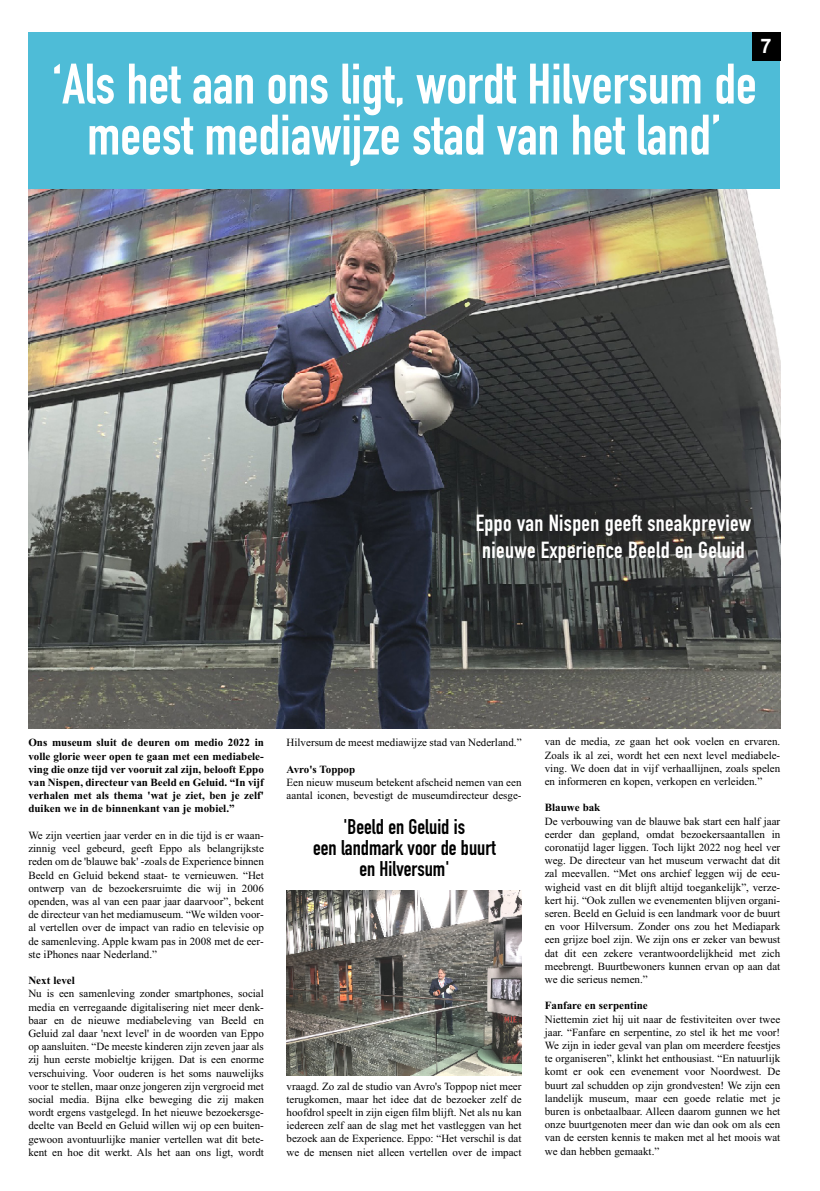
<style>
.page{position:relative;width:820px;height:1191px;background:#fff}
.page>*{position:absolute;margin:0;border:0;box-sizing:border-box;transform-origin:0 0}
.t1{font:56px/51px "DIN Engschrift Std";color:#fff;text-align:center}
.t2{font:23px/27.6px "DIN Engschrift Std";letter-spacing:.015em;color:#fff}
.t3{font:21px/21px "DIN Engschrift Std";color:#000;text-align:center}
.t4{font:700 20px "Arial";color:#fff}
.t5{font:11px/13.2px "Times New Roman";color:#000;text-align:justify}
.t6{font:700 11px/13.2px "Times New Roman";color:#000;text-align:justify}
</style>
<div class="page">
<div style="left:28px;top:33px;width:752px;height:159px;background:#4ebcd7"></div>
<div style="left:751px;top:33px;width:29px;height:28px;background:#000"></div>
<img style="left:28px;top:189px;width:752px;height:539px">
<img style="left:286px;top:890px;width:235px;height:186px">
<h3 class="t4" style="left:760px;top:35px;width:13px">97</h3>
<h1 class="t1" style="left:52px;top:59px;width:706px">‘Als het aan ons ligt, wordt Hilversum de meest mediawijze stad van het land’</h1>
<h2 class="t2" style="left:475px;top:509px;width:277px">Eppo van Nispen geeft sneakpreview nieuwe Experience Beeld en Geluid</h2>
<p class="t6" style="left:28px;top:736px;width:237px">Ons museum sluit de deuren om medio 2022 in volle glorie weer open te gaan met een mediabele&shy;ving die onze tijd ver vooruit zal zijn, belooft Eppo van Nispen, directeur van Beeld en Geluid. “In vijf verhalen met als thema 'wat je ziet, ben je zelf' duiken we in de binnenkant van je mobiel.”</p>
<p class="t5" style="left:28px;top:828px;width:237px">We zijn veertien jaar verder en in die tijd is er waan&shy;zinnig veel gebeurd, geeft Eppo als belangrijkste reden om de 'blauwe bak' -zoals de Experience binnen Beeld en Geluid bekend staat- te vernieuwen. “Het ontwerp van de bezoekersruimte die wij in 2006 openden, was al van een paar jaar daarvoor”, bekent de directeur van het mediamuseum. “We wilden voor&shy;al vertellen over de impact van radio en televisie op de samenleving. Apple kwam pas in 2008 met de eer&shy;ste iPhones naar Nederland.”</p>
<p class="t6" style="left:28px;top:973px;width:48px">Next level</p>
<p class="t5" style="left:28px;top:987px;width:237px">Nu is een samenleving zonder smartphones, social media en verregaande digitalisering niet meer denk&shy;baar en de nieuwe mediabeleving van Beeld en Geluid zal daar 'next level' in de woorden van Eppo op aansluiten. “De meeste kinderen zijn zeven jaar als zij hun eerste mobieltje krijgen. Dat is een enorme verschuiving. Voor ouderen is het soms nauwelijks voor te stellen, maar onze jongeren zijn vergroeid met social media. Bijna elke beweging die zij maken wordt ergens vastgelegd. In het nieuwe bezoekersge&shy;deelte van Beeld en Geluid willen wij op een buiten&shy;gewoon avontuurlijke manier vertellen wat dit bete&shy;kent en hoe dit werkt. Als het aan ons ligt, wordt</p>
<p class="t5" style="left:286px;top:736px;width:236px">Hilversum de meest mediawijze stad van Nederland.”</p>
<p class="t6" style="left:286px;top:762px;width:70px">Avro's Toppop</p>
<p class="t5" style="left:286px;top:775px;width:236px">Een nieuw museum betekent afscheid nemen van een aantal iconen, bevestigt de museumdirecteur desge-</p>
<h3 class="t3" style="left:313px;top:816px;width:184px">'Beeld en Geluid is<br>een landmark voor de buurt en Hilversum'</h3>
<p class="t5" style="left:286px;top:1079px;width:236px">vraagd. Zo zal de studio van Avro's Toppop niet meer terugkomen, maar het idee dat de bezoeker zelf de hoofdrol speelt in zijn eigen film blijft. Net als nu kan iedereen zelf aan de slag met het vastleggen van het bezoek aan de Experience. Eppo: “Het verschil is dat we de mensen niet alleen vertellen over de impact</p>
<p class="t5" style="left:544px;top:735px;width:237px">van de media, ze gaan het ook voelen en ervaren.<br>Zoals ik al zei, wordt het een next level mediabele&shy;ving. We doen dat in vijf verhaallijnen, zoals spelen en informeren en kopen, verkopen en verleiden.”</p>
<p class="t6" style="left:544px;top:801px;width:57px">Blauwe bak</p>
<p class="t5" style="left:544px;top:814px;width:237px">De verbouwing van de blauwe bak start een half jaar eerder dan gepland, omdat bezoekersaantallen in coronatijd lager liggen. Toch lijkt 2022 nog heel ver weg. De directeur van het museum verwacht dat dit zal meevallen. “Met ons archief leggen wij de eeu&shy;wigheid vast en dit blijft altijd toegankelijk”, verze&shy;kert hij. “Ook zullen we evenementen blijven organi&shy;seren. Beeld en Geluid is een landmark voor de buurt en voor Hilversum. Zonder ons zou het Mediapark een grijze boel zijn. We zijn ons er zeker van bewust dat dit een zekere verantwoordelijkheid met zich meebrengt. Buurtbewoners kunnen ervan op aan dat we die serieus nemen.”</p>
<p class="t6" style="left:544px;top:999px;width:105px">Fanfare en serpentine</p>
<p class="t5" style="left:544px;top:1012px;width:237px">Niettemin ziet hij uit naar de festiviteiten over twee jaar. “Fanfare en serpentine, zo stel ik het me voor!<br>We zijn in ieder geval van plan om meerdere feestjes te organiseren”, klinkt het enthousiast. “En natuurlijk komt er ook een evenement voor Noordwest. De buurt zal schudden op zijn grondvesten! We zijn een landelijk museum, maar een goede relatie met je buren is onbetaalbaar. Alleen daarom gunnen we het onze buurtgenoten meer dan wie dan ook om als een van de eersten kennis te maken met al het moois wat we dan hebben gemaakt.”</p>
</div>
